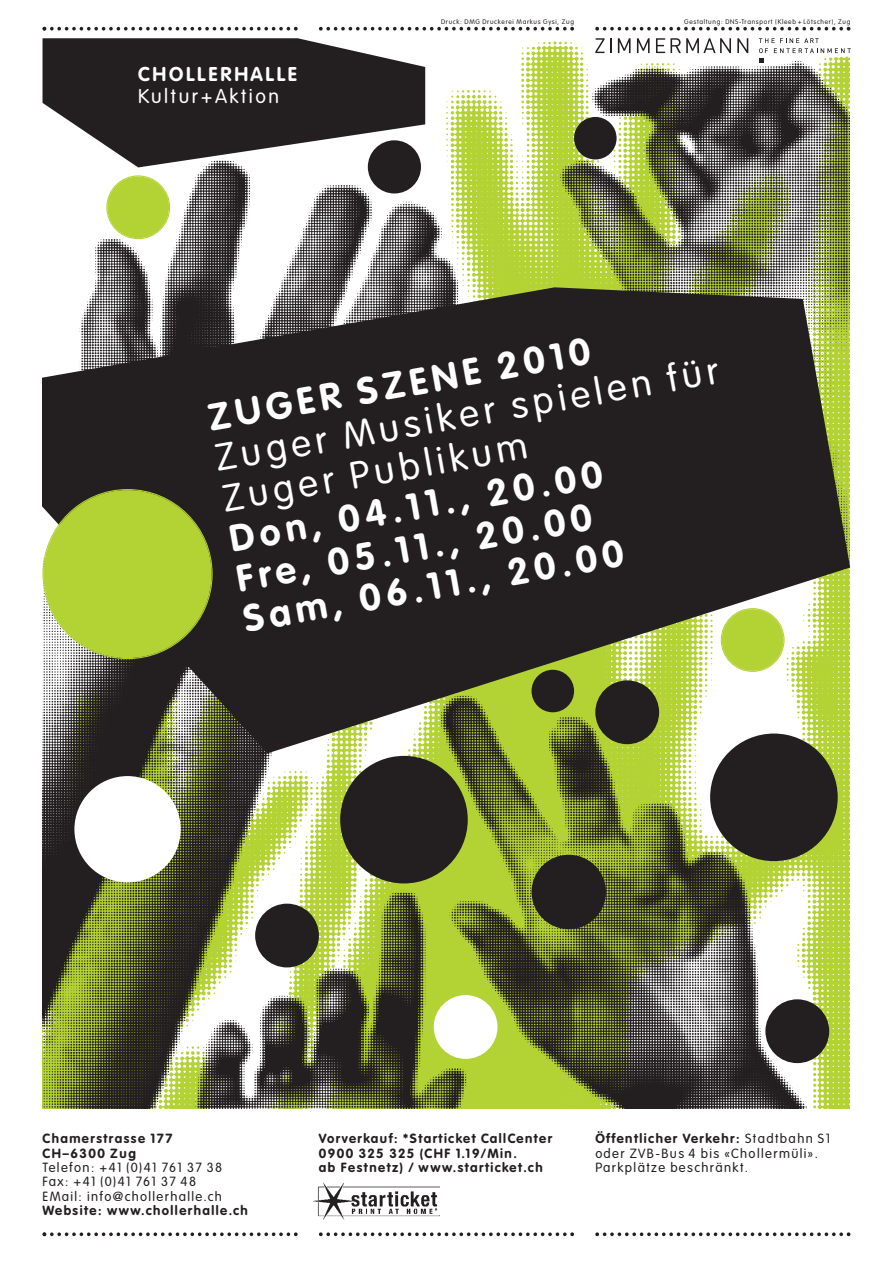
<style>
.page{position:relative;width:893px;height:1263px;background:#fff}
.page>*{position:absolute;margin:0;border:0;box-sizing:border-box;transform-origin:0 0}
.t1{font:700 37.35px/41px "VAG Rounded";color:#fff}
.t2{font:300 37.35px/41px "VAG Rounded";color:#fff}
.t3{font:300 19.65px "VAG Rounded";letter-spacing:.135em;color:#fff}
.t4{font:700 19.65px "VAG Rounded";letter-spacing:.145em;color:#fff}
.t5{font:300 13.2px/14.4px "VAG Rounded";letter-spacing:.105em;color:#231f20}
.t6{font:700 13.2px/14.4px "VAG Rounded";letter-spacing:.115em;color:#231f20}
.t7{font:300 6.6px "VAG Rounded";letter-spacing:.105em;color:#231f20}
.s1{font-weight:700}
</style>
<div class="page">
<img style="left:43px;top:38px;width:807px;height:1071px">
<svg style="left:43px;top:287px;width:807px;height:466px;background:#464638"></svg>
<svg style="left:43px;top:38px;width:382px;height:129px;fill:#231f20"></svg>
<img style="left:313px;top:1182px;width:127px;height:38px">
<svg style="left:43px;top:1232px;width:255px;height:4px"></svg>
<svg style="left:319px;top:1232px;width:255px;height:4px"></svg>
<svg style="left:595px;top:1232px;width:255px;height:4px"></svg>
<svg style="left:43px;top:27px;width:255px;height:4px"></svg>
<svg style="left:319px;top:27px;width:255px;height:4px"></svg>
<svg style="left:595px;top:27px;width:255px;height:4px"></svg>
<svg style="left:595px;top:38px;width:9px;height:15px"></svg>
<svg style="left:610px;top:38px;width:1px;height:15px"></svg>
<svg style="left:618px;top:38px;width:13px;height:15px"></svg>
<svg style="left:637px;top:38px;width:13px;height:15px"></svg>
<svg style="left:656px;top:38px;width:75px;height:15px"></svg>
<svg style="left:737px;top:38px;width:11px;height:15px"></svg>
<svg style="left:759px;top:38px;width:92px;height:25px"></svg>
<div style="left:74px;top:776px;width:107px;height:106px;background:#fff;border-radius:50%"></div>
<div style="left:434px;top:995px;width:63px;height:64px;background:#fff;border-radius:50%"></div>
<div style="left:531px;top:855px;width:75px;height:74px;background:#231f20;border-radius:50%"></div>
<div style="left:340px;top:756px;width:128px;height:127px;background:#231f20;border-radius:50%"></div>
<svg style="left:106px;top:175px;width:64px;height:64px"></svg>
<div style="left:531px;top:670px;width:43px;height:42px;background:#231f20;border-radius:50%"></div>
<svg style="left:43px;top:489px;width:170px;height:170px;background:#9fb73b"></svg>
<div style="left:595px;top:680px;width:64px;height:64px;background:#231f20;border-radius:50%"></div>
<div style="left:574px;top:117px;width:43px;height:42px;background:#231f20;border-radius:50%"></div>
<div style="left:710px;top:733px;width:128px;height:128px;background:#231f20;border-radius:50%"></div>
<div style="left:765px;top:999px;width:64px;height:64px;background:#231f20;border-radius:50%"></div>
<div style="left:368px;top:140px;width:53px;height:53px;background:#231f20;border-radius:50%"></div>
<div style="left:255px;top:904px;width:64px;height:63px;background:#231f20;border-radius:50%"></div>
<svg style="left:721px;top:608px;width:63px;height:64px"></svg>
<h2 class="t4" style="left:138px;top:66px;width:160px">CHOLLERHALLE</h2>
<h2 class="t3" style="left:138px;top:88px;width:142px">Kultur+Aktion</h2>
<p class="t7" style="left:441px;top:19px;width:134px">Druck: DMG Druckerei Markus Gysi, Zug</p>
<p class="t7" style="left:684px;top:19px;width:168px">Gestaltung: DNS-Transport (Kleeb + Lötscher), Zug</p>
<h1 class="t1" style="left:205px;top:401px;width:389px;rotate:-10deg">ZUGER SZENE 2010</h1>
<h1 class="t2" style="left:213px;top:441px;width:512px;rotate:-10deg">Zuger Musiker spielen für<br>Zuger Publikum</h1>
<h1 class="t1" style="left:227px;top:521px;width:387px;rotate:-10deg">Don, 04.11., 20.00<br>Fre, 05.11., 20.00<br>Sam, 06.11., 20.00</h1>
<p class="t6" style="left:43px;top:1132px;width:131px">Chamerstrasse 177<br>CH–6300 Zug</p>
<p class="t5" style="left:43px;top:1161px;width:181px">Telefon: +41 (0)41 761 37 38<br>Fax: +41 (0)41 761 37 48<br>EMail: info@chollerhalle.ch</p>
<p class="t6" style="left:43px;top:1204px;width:207px">Website: www.chollerhalle.ch</p>
<p class="t6" style="left:319px;top:1132px;width:235px">Vorverkauf: *Starticket CallCenter<br>0900 325 325 (CHF 1.19/Min.<br>ab Festnetz) / www.starticket.ch</p>
<p class="t5" style="left:595px;top:1132px;width:236px"><span class="s1">Öffentlicher Verkehr:</span> Stadtbahn S1 oder ZVB-Bus 4 bis «Chollermüli».<br>Parkplätze beschränkt.</p>
</div>
